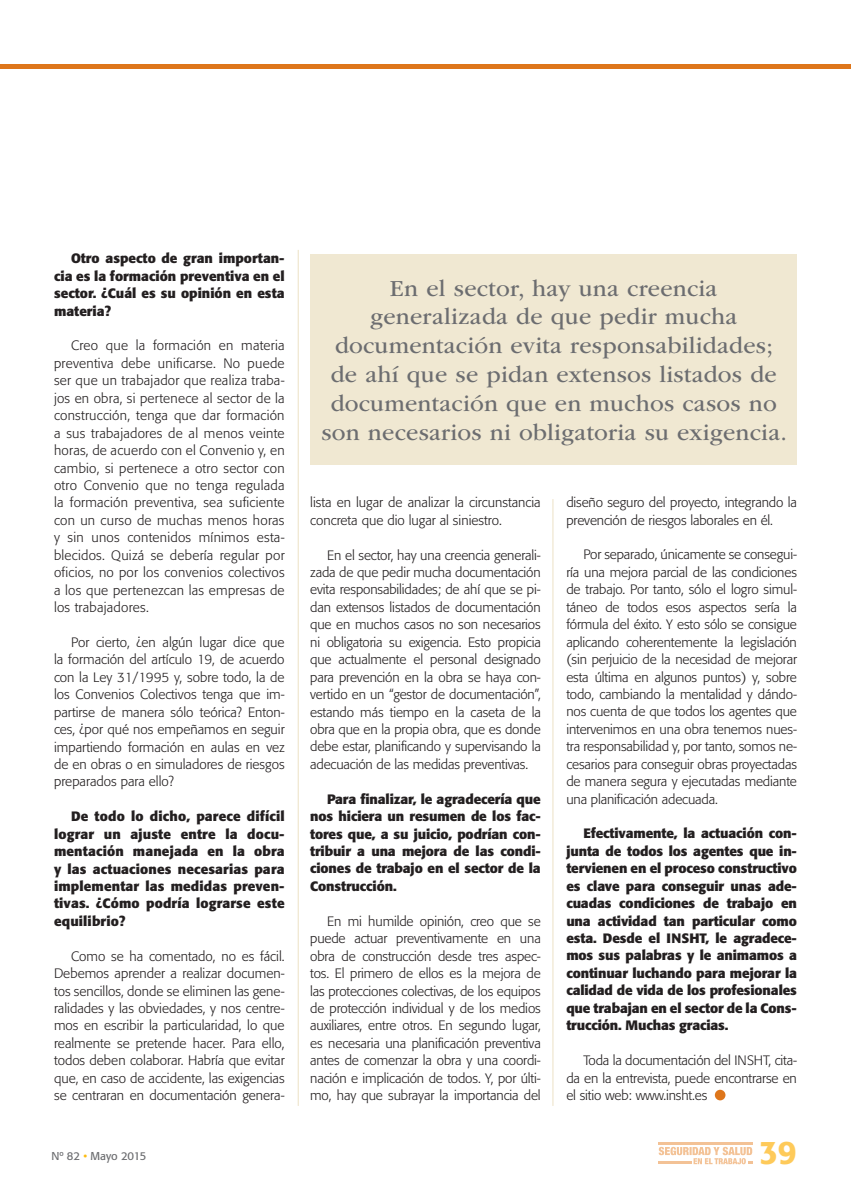
<style>
.page{position:relative;width:851px;height:1191px;background:#fff}
.page>*{position:absolute;margin:0;border:0;box-sizing:border-box;transform-origin:0 0}
.t1{font:500 32.4px "Formata";color:#feca5a}
.t2{font:24px/28.8px "ITC Garamond Std";letter-spacing:.01em;color:#6c6d70;text-align:center}
.t3{font:300 13.5px/17.4px "Formata";letter-spacing:-.01em;color:#231f20;text-align:justify}
.t4{font:700 13.5px/17.4px "Formata";letter-spacing:-.005em;color:#231f20;text-align:justify}
.t5{font:11.25px "Formata";color:#6c6d70}
.s1{color:#fdbc12}
</style>
<div class="page">
<svg style="left:714px;top:1089px;width:11px;height:11px"></svg>
<hr style="left:0;top:65px;width:850px;height:4px;background:#de761b">
<hr style="left:552px;top:499px;width:1px;height:607px;background:#ece1c5">
<hr style="left:298px;top:250px;width:1px;height:856px;background:#ece1c5">
<hr style="left:658px;top:1142px;width:94px;height:2px;background:#f3c296">
<svg style="left:658px;top:1146px;width:94px;height:18px"></svg>
<div style="left:310px;top:254px;width:486px;height:211px;background:#f0e8d2"></div>
<p class="t4" style="left:54px;top:250px;width:232px;text-indent:17px">Otro aspecto de gran importan&shy;cia es la formación preventiva en el sector. ¿Cuál es su opinión en esta materia?</p>
<p class="t3" style="left:54px;top:337px;width:232px;text-indent:17px">Creo que la formación en materia preventiva debe unificarse. No puede ser que un trabajador que realiza traba&shy;jos en obra, si pertenece al sector de la construcción, tenga que dar formación a sus trabajadores de al menos veinte horas, de acuerdo con el Convenio y, en cambio, si pertenece a otro sector con otro Convenio que no tenga regulada la formación preventiva, sea suficiente con un curso de muchas menos horas y sin unos contenidos mínimos esta&shy;blecidos. Quizá se debería regular por oficios, no por los convenios colectivos a los que pertenezcan las empresas de los trabajadores.</p>
<p class="t3" style="left:54px;top:633px;width:232px;text-indent:17px">Por cierto, ¿en algún lugar dice que la formación del artículo 19, de acuerdo con la Ley 31/1995 y, sobre todo, la de los Convenios Colectivos tenga que im&shy;partirse de manera sólo teórica? Enton&shy;ces, ¿por qué nos empeñamos en seguir impartiendo formación en aulas en vez de en obras o en simuladores de riesgos preparados para ello?</p>
<p class="t4" style="left:54px;top:807px;width:232px;text-indent:17px">De todo lo dicho, parece difícil lograr un ajuste entre la docu&shy;mentación manejada en la obra y las actuaciones necesarias para implementar las medidas preven&shy;tivas. ¿Cómo podría lograrse este equilibrio?</p>
<p class="t3" style="left:54px;top:947px;width:232px;text-indent:17px">Como se ha comentado, no es fácil.<br>Debemos aprender a realizar documen&shy;tos sencillos, donde se eliminen las gene&shy;ralidades y las obviedades, y nos centre&shy;mos en escribir la particularidad, lo que realmente se pretende hacer. Para ello, todos deben colaborar. Habría que evitar que, en caso de accidente, las exigencias se centraran en documentación genera-</p>
<h2 class="t2" style="left:321px;top:274px;width:467px">En el sector, hay una creencia generalizada de que pedir mucha documentación evita responsabilidades; de ahí que se pidan extensos listados de documentación que en muchos casos no son necesarios ni obligatoria su exigencia.</h2>
<p class="t3" style="left:310px;top:494px;width:232px">lista en lugar de analizar la circunstancia concreta que dio lugar al siniestro.</p>
<p class="t3" style="left:310px;top:546px;width:232px;text-indent:17px">En el sector, hay una creencia generali&shy;zada de que pedir mucha documentación evita responsabilidades; de ahí que se pi&shy;dan extensos listados de documentación que en muchos casos no son necesarios ni obligatoria su exigencia. Esto propicia que actualmente el personal designado para prevención en la obra se haya con&shy;vertido en un “gestor de documentación”, estando más tiempo en la caseta de la obra que en la propia obra, que es donde debe estar, planificando y supervisando la adecuación de las medidas preventivas.</p>
<p class="t4" style="left:310px;top:790px;width:232px;text-indent:17px">Para finalizar, le agradecería que nos hiciera un resumen de los fac&shy;tores que, a su juicio, podrían con&shy;tribuir a una mejora de las condi&shy;ciones de trabajo en el sector de la Construcción.</p>
<p class="t3" style="left:310px;top:912px;width:232px;text-indent:17px">En mi humilde opinión, creo que se puede actuar preventivamente en una obra de construcción desde tres aspec&shy;tos. El primero de ellos es la mejora de las protecciones colectivas, de los equipos de protección individual y de los medios auxiliares, entre otros. En segundo lugar, es necesaria una planificación preventiva antes de comenzar la obra y una coordi&shy;nación e implicación de todos. Y, por últi&shy;mo, hay que subrayar la importancia del</p>
<p class="t3" style="left:566px;top:494px;width:232px">diseño seguro del proyecto, integrando la prevención de riesgos laborales en él.</p>
<p class="t3" style="left:566px;top:546px;width:232px;text-indent:17px">Por separado, únicamente se consegui&shy;ría una mejora parcial de las condiciones de trabajo. Por tanto, sólo el logro simul&shy;táneo de todos esos aspectos sería la fórmula del éxito. Y esto sólo se consigue aplicando coherentemente la legislación (sin perjuicio de la necesidad de mejorar esta última en algunos puntos) y, sobre todo, cambiando la mentalidad y dándo&shy;nos cuenta de que todos los agentes que intervenimos en una obra tenemos nues&shy;tra responsabilidad y, por tanto, somos ne&shy;cesarios para conseguir obras proyectadas de manera segura y ejecutadas mediante una planificación adecuada.</p>
<p class="t4" style="left:566px;top:825px;width:232px;text-indent:17px">Efectivamente, la actuación con&shy;junta de todos los agentes que in&shy;tervienen en el proceso constructivo es clave para conseguir unas ade&shy;cuadas condiciones de trabajo en una actividad tan particular como esta. Desde el INSHT, le agradece&shy;mos sus palabras y le animamos a continuar luchando para mejorar la calidad de vida de los profesionales que trabajan en el sector de la Cons&shy;trucción. Muchas gracias.</p>
<p class="t3" style="left:566px;top:1051px;width:232px;text-indent:17px">Toda la documentación del INSHT, cita&shy;da en la entrevista, puede encontrarse en el sitio web: www.insht.es</p>
<p class="t5" style="left:51px;top:1149px;width:97px">Nº 82 <span class="s1">•</span> Mayo 2015</p>
<h1 class="t1" style="left:759px;top:1132px;width:39px">39</h1>
</div>
